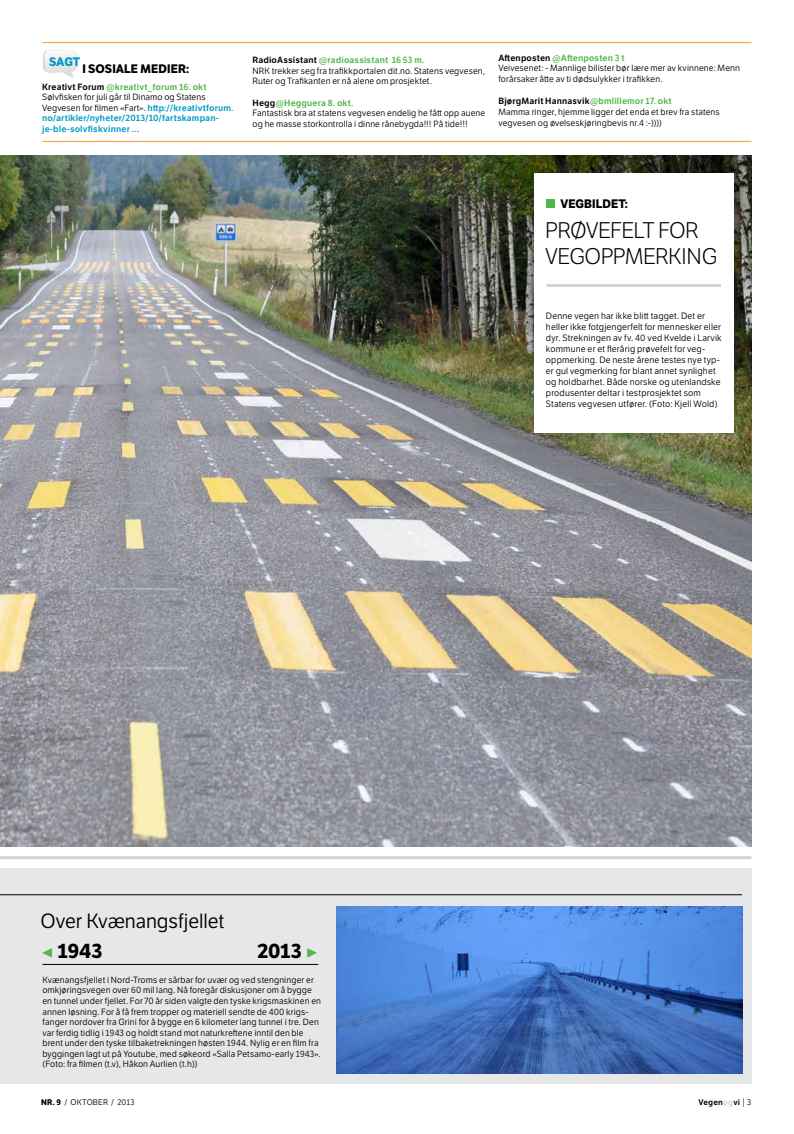
<style>
.page{position:relative;width:794px;height:1134px;background:#fff}
.page>*{position:absolute;margin:0;border:0;box-sizing:border-box;transform-origin:0 0}
.t1{font:300 22px/26.4px "LFT Etica";letter-spacing:-.03em;color:#000}
.t2{font:20px "LFT Etica";letter-spacing:-.005em;color:#000}
.t3{font:700 20px "LFT Etica";letter-spacing:-.005em;color:#000}
.t4{font:700 12px "LFT Etica";letter-spacing:.005em;color:#000}
.t5{font:700 12px "LFT Etica";color:#009ac6}
.t6{font:9px/11px "LFT Etica";letter-spacing:.015em;color:#000}
.t7{font:8.8px/10.6px "LFT Etica";letter-spacing:.015em;color:#000}
.t8{font:600 8.8px/10.6px "LFT Etica";letter-spacing:.015em;color:#009ac6}
.t9{font:8px "LFT Etica";color:#000}
.t10{font:600 8px "LFT Etica";letter-spacing:.02em;color:#000}
.s1{color:#000}
.s2{color:#50b848}
.s3{font-weight:400;color:#000}
.s4{font-weight:600}
.s5{font-weight:600;color:#50b848}
.s6{font-weight:700}
.s7{color:#d1d3d4}
.s8{font-weight:400;font-size:9.6px}
.s9{font-weight:400}
</style>
<div class="page">
<div style="left:0;top:868px;width:751px;height:216px;background:#e6e7e8"></div>
<img style="left:0;top:155px;width:751px;height:692px">
<hr style="left:0;top:894px;width:742px;height:1px;background:#000">
<div style="left:534px;top:173px;width:199px;height:260px;background:#fff"></div>
<hr style="left:0;top:856px;width:751px;height:3px;background:#d1d3d4">
<img style="left:336px;top:906px;width:406px;height:167px">
<hr style="left:42px;top:964px;width:276px;height:1px;background:#000">
<hr style="left:43px;top:42px;width:708px;height:1px;background:#f7941e">
<hr style="left:43px;top:141px;width:708px;height:1px;background:#f7941e">
<hr style="left:546px;top:284px;width:175px;height:3px;background:#d1d3d4">
<img style="left:43px;top:50px;width:35px;height:28px">
<div style="left:546px;top:199px;width:9px;height:9px;background:#50b848"></div>
<h3 class="t5" style="left:49px;top:55px;width:33px">SAGT</h3>
<p class="t8" style="left:42px;top:81px;width:193px"><span class="s1">Kreativt Forum</span> <span class="s2">@kreativt_forum 16. okt </span><span class="s3">Sølvfisken for juli går til Dinamo og Statens Vegvesen for filmen «Fart».</span> http://kreativtforum. no/artikler/nyheter/2013/10/fartskampan&shy;je-ble-solvfiskvinner …</p>
<h3 class="t4" style="left:82px;top:61px;width:77px">I SOSIALE MEDIER</h3>
<h3 class="t4" style="left:186px;top:61px;width:5px">:</h3>
<p class="t7" style="left:252px;top:55px;width:234px"><span class="s4">RadioAssistant</span> <span class="s5">@radioassistant 16 53 m.<br></span>NRK trekker seg fra trafikkportalen dit.no. Statens vegvesen,<br>Ruter og Trafikanten er nå alene om prosjektet.</p>
<p class="t7" style="left:252px;top:98px;width:234px"><span class="s4">Hegg</span><span class="s5">@Hegguera 8. okt.<br></span>Fantastisk bra at statens vegvesen endelig he fått opp auene og he masse storkontrolla i dinne rånebygda!!! På tide!!!</p>
<p class="t7" style="left:498px;top:53px;width:243px"><span class="s4">Aftenposten</span> <span class="s5">@Aftenposten 3 t<br></span>Veivesenet: - Mannlige bilister bør lære mer av kvinnene: Menn forårsaker åtte av ti dødsulykker i trafikken.</p>
<p class="t7" style="left:498px;top:96px;width:223px"><span class="s4">BjørgMarit Hannasvik</span><span class="s5">@bmlillemor 17. okt<br></span>Mamma ringer, hjemme ligger det enda et brev fra statens vegvesen og øvelseskjøringbevis nr.4 :-))))</p>
<h3 class="t4" style="left:560px;top:196px;width:69px">VEGBILDET:</h3>
<h1 class="t1" style="left:545px;top:217px;width:155px">PRØVEFELT FOR<br>VEGOPPM</h1>
<h1 class="t1" style="left:643px;top:244px;width:76px">ERKING</h1>
<p class="t6" style="left:546px;top:310px;width:177px">Denne vegen har ikke blitt tagget. Det er heller ikke fotgjengerfelt for mennesker eller dyr. Strekningen av fv. 40 ved Kvelde i Larvik kommune er et flerårig prøvefelt for veg&shy;oppmerking. De neste årene testes nye typ&shy;er gul vegmerking for blant annet synlighet og holdbarhet. Både norske og utenlandske produsenter deltar i testprosjektet som Statens vegvesen utfører. (Foto: Kjell Wold)</p>
<h2 class="t2" style="left:41px;top:910px;width:185px">Over Kvænangsfjellet</h2>
<h2 class="t3" style="left:41px;top:938px;width:63px"><span class="s2">A</span> 1943</h2>
<h2 class="t3" style="left:257px;top:938px;width:62px">2013 <span class="s2">B</span></h2>
<p class="t7" style="left:42px;top:975px;width:280px">Kvænangsfjellet i Nord-Troms er sårbar for uvær og ved stengninger er omkjøringsvegen over 60 mil lang. Nå foregår diskusjoner om å bygge en tunnel under fjellet. For 70 år siden valgte den tyske krigsmaskinen en annen løsning. For å få frem tropper og materiell sendte de 400 krigs&shy;fanger nordover fra Grini for å bygge en 6 kilometer lang tunnel i tre. Den var ferdig tidlig i 1943 og holdt stand mot naturkreftene inntil den ble brent under den tyske tilbaketrekningen høsten 1944. Nylig er en film fra byggingen lagt ut på Youtube, med søkeord «Salla Petsamo-early 1943». (Foto: fra filmen (t.v), Håkon Aurlien (t.h))</p>
<p class="t9" style="left:41px;top:1097px;width:36px"><span class="s6">NR. 9</span> / oktober</p>
<p class="t9" style="left:111px;top:1097px;width:25px">/ 2013</p>
<p class="t10" style="left:698px;top:1097px;width:54px">Vegen<span class="s7">og</span>vi <span class="s8">|</span> <span class="s9">3</span></p>
</div>
